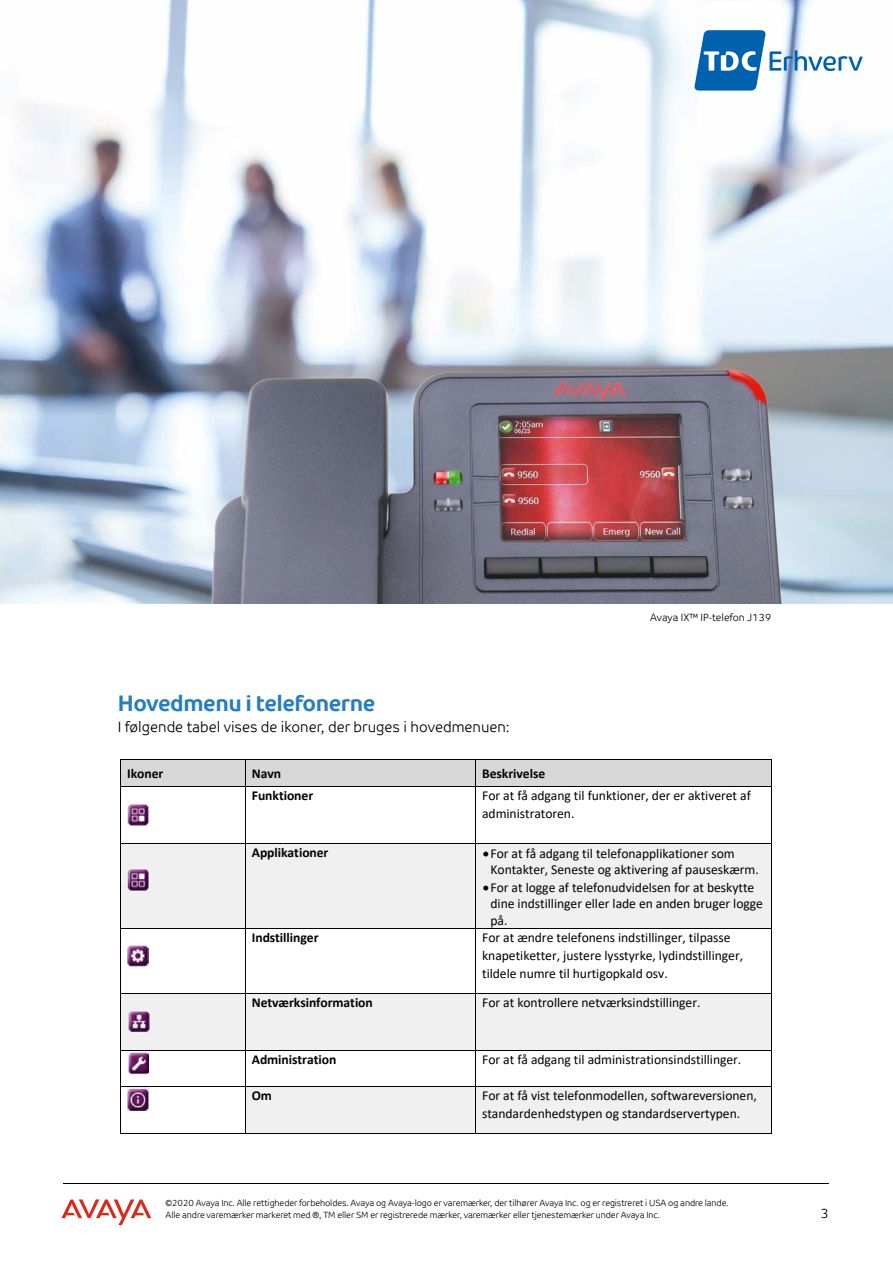
<style>
.page{position:relative;width:893px;height:1263px;background:#fff}
.page>*{position:absolute;margin:0;border:0;box-sizing:border-box;transform-origin:0 0}
.t1{font:700 22.5px "TDC";letter-spacing:-.02em;color:#267ec2}
.t2{font:15px "TDC Light";color:#000}
.t3{font:14.85px "Calibri";color:#020202}
.t4{font:13.65px/17.9px "Calibri";letter-spacing:-.005em;color:#020202}
.t5{font:700 13.65px "Calibri";letter-spacing:-.005em;color:#020202}
.t6{font:13.5px "TDC Light";color:#000}
.t7{font:10.5px "TDC Light";color:#000}
.t8{font:9px/12px "TDC Light";letter-spacing:-.01em;color:#000}
.t9{font:300 8.85px "Gotham";letter-spacing:-.01em;color:#020202}
</style>
<div class="page">
<svg style="left:61px;top:1199px;width:90px;height:26px"></svg>
<hr style="left:64px;top:1183px;width:765px;height:1px;background:#000">
<img style="left:0;top:0;width:893px;height:604px">
<div style="left:121px;top:760px;width:124px;height:26px;background:#d8d8d8"></div>
<div style="left:246px;top:760px;width:229px;height:26px;background:#d8d8d8"></div>
<div style="left:476px;top:760px;width:295px;height:26px;background:#d8d8d8"></div>
<hr style="left:121px;top:759px;width:124px;height:1px;background:#020202">
<hr style="left:245px;top:759px;width:230px;height:1px;background:#020202">
<hr style="left:476px;top:759px;width:295px;height:1px;background:#020202">
<svg style="left:120px;top:759px;width:1px;height:28px"></svg>
<hr style="left:121px;top:786px;width:124px;height:1px;background:#020202">
<svg style="left:245px;top:760px;width:1px;height:26px"></svg>
<hr style="left:245px;top:786px;width:230px;height:1px;background:#020202">
<svg style="left:475px;top:759px;width:1px;height:28px"></svg>
<hr style="left:476px;top:786px;width:295px;height:1px;background:#020202">
<svg style="left:771px;top:759px;width:1px;height:28px"></svg>
<hr style="left:120px;top:787px;width:1px;height:56px;background:#020202">
<hr style="left:245px;top:787px;width:1px;height:56px;background:#020202">
<hr style="left:475px;top:787px;width:1px;height:56px;background:#020202">
<hr style="left:771px;top:787px;width:1px;height:56px;background:#020202">
<div style="left:121px;top:844px;width:124px;height:84px;background:#f0f0f0"></div>
<div style="left:246px;top:844px;width:229px;height:84px;background:#f0f0f0"></div>
<div style="left:478px;top:844px;width:291px;height:17px;background:#f0f0f0"></div>
<div style="left:478px;top:861px;width:291px;height:17px;background:#f0f0f0"></div>
<div style="left:478px;top:878px;width:291px;height:17px;background:#f0f0f0"></div>
<div style="left:478px;top:895px;width:291px;height:17px;background:#f0f0f0"></div>
<div style="left:478px;top:912px;width:291px;height:16px;background:#f0f0f0"></div>
<hr style="left:121px;top:843px;width:124px;height:1px;background:#020202">
<hr style="left:245px;top:843px;width:230px;height:1px;background:#020202">
<hr style="left:476px;top:843px;width:295px;height:1px;background:#020202">
<hr style="left:120px;top:844px;width:1px;height:84px;background:#020202">
<hr style="left:245px;top:844px;width:1px;height:84px;background:#020202">
<hr style="left:475px;top:844px;width:1px;height:84px;background:#020202">
<hr style="left:771px;top:844px;width:1px;height:84px;background:#020202">
<hr style="left:121px;top:928px;width:124px;height:1px;background:#020202">
<hr style="left:245px;top:928px;width:230px;height:1px;background:#020202">
<hr style="left:476px;top:928px;width:295px;height:1px;background:#020202">
<hr style="left:120px;top:929px;width:1px;height:64px;background:#020202">
<hr style="left:245px;top:929px;width:1px;height:64px;background:#020202">
<hr style="left:475px;top:929px;width:1px;height:64px;background:#020202">
<hr style="left:771px;top:929px;width:1px;height:64px;background:#020202">
<div style="left:121px;top:994px;width:124px;height:56px;background:#f0f0f0"></div>
<div style="left:246px;top:994px;width:229px;height:56px;background:#f0f0f0"></div>
<div style="left:476px;top:994px;width:295px;height:56px;background:#f0f0f0"></div>
<hr style="left:121px;top:993px;width:124px;height:1px;background:#020202">
<hr style="left:245px;top:993px;width:230px;height:1px;background:#020202">
<hr style="left:476px;top:993px;width:295px;height:1px;background:#020202">
<hr style="left:120px;top:994px;width:1px;height:56px;background:#020202">
<hr style="left:245px;top:994px;width:1px;height:56px;background:#020202">
<hr style="left:475px;top:994px;width:1px;height:56px;background:#020202">
<hr style="left:771px;top:994px;width:1px;height:56px;background:#020202">
<hr style="left:121px;top:1050px;width:124px;height:1px;background:#020202">
<hr style="left:245px;top:1050px;width:230px;height:1px;background:#020202">
<hr style="left:476px;top:1050px;width:295px;height:1px;background:#020202">
<hr style="left:120px;top:1051px;width:1px;height:35px;background:#020202">
<hr style="left:245px;top:1051px;width:1px;height:35px;background:#020202">
<hr style="left:475px;top:1051px;width:1px;height:35px;background:#020202">
<hr style="left:771px;top:1051px;width:1px;height:35px;background:#020202">
<div style="left:246px;top:1087px;width:229px;height:46px;background:#f0f0f0"></div>
<div style="left:478px;top:1087px;width:291px;height:18px;background:#f0f0f0"></div>
<div style="left:478px;top:1105px;width:291px;height:28px;background:#f0f0f0"></div>
<hr style="left:121px;top:1086px;width:124px;height:1px;background:#020202">
<hr style="left:245px;top:1086px;width:230px;height:1px;background:#020202">
<hr style="left:476px;top:1086px;width:295px;height:1px;background:#020202">
<hr style="left:120px;top:1087px;width:1px;height:46px;background:#020202">
<hr style="left:121px;top:1133px;width:124px;height:1px;background:#020202">
<hr style="left:245px;top:1087px;width:1px;height:46px;background:#020202">
<hr style="left:245px;top:1133px;width:230px;height:1px;background:#020202">
<hr style="left:475px;top:1087px;width:1px;height:46px;background:#020202">
<hr style="left:476px;top:1133px;width:295px;height:1px;background:#020202">
<hr style="left:771px;top:1087px;width:1px;height:46px;background:#020202">
<img style="left:127px;top:803px;width:22px;height:23px">
<img style="left:127px;top:869px;width:23px;height:22px">
<img style="left:127px;top:945px;width:21px;height:21px">
<img style="left:128px;top:1010px;width:22px;height:22px">
<img style="left:128px;top:1052px;width:20px;height:22px">
<img style="left:127px;top:1087px;width:23px;height:23px">
<svg style="left:694px;top:30px;width:169px;height:61px"></svg>
<img style="left:191px;top:369px;width:621px;height:235px">
<p class="t7" style="left:650px;top:611px;width:123px">Avaya IX™ IP-telefon J139</p>
<h1 class="t1" style="left:118px;top:690px;width:259px">Hovedmenu i telefonerne</h1>
<p class="t2" style="left:118px;top:719px;width:393px">I følgende tabel vises de ikoner, der bruges i hovedmenuen:</p>
<p class="t5" style="left:127px;top:763px;width:38px">Ikoner</p>
<p class="t5" style="left:252px;top:763px;width:31px">Navn</p>
<p class="t5" style="left:482px;top:763px;width:65px">Beskrivelse</p>
<p class="t5" style="left:252px;top:785px;width:63px">Funktioner</p>
<p class="t4" style="left:482px;top:786px;width:270px">For at få adgang til funktioner, der er aktiveret af administratoren.</p>
<p class="t5" style="left:252px;top:843px;width:78px">Applikationer</p>
<p class="t4" style="left:491px;top:845px;width:270px;line-height:16.5px;text-indent:-8px">•For at få adgang til telefonapplikationer som<br>Kontakter, Seneste og aktivering af pauseskærm.</p>
<p class="t4" style="left:491px;top:878px;width:274px;line-height:16.5px;text-indent:-8px">•For at logge af telefonudvidelsen for at beskytte dine indstillinger eller lade en anden bruger logge på.</p>
<p class="t5" style="left:252px;top:928px;width:68px">Indstillinger</p>
<p class="t4" style="left:482px;top:928px;width:262px">For at ændre telefonens indstillinger, tilpasse knapetiketter, justere lysstyrke, lydindstillinger, tildele numre til hurtigopkald osv.</p>
<p class="t5" style="left:252px;top:992px;width:123px">Netværksinformation</p>
<p class="t4" style="left:482px;top:993px;width:220px">For at kontrollere netværksindstillinger.</p>
<p class="t5" style="left:252px;top:1050px;width:86px">Administration</p>
<p class="t4" style="left:482px;top:1050px;width:261px">For at få adgang til administrationsindstillinger.</p>
<p class="t5" style="left:252px;top:1086px;width:22px">Om</p>
<p class="t4" style="left:482px;top:1086px;width:276px">For at få vist telefonmodellen, softwareversionen, standardenhedstypen og standardservertypen.</p>
<p class="t8" style="left:166px;top:1197px;width:564px">©2020 Avaya Inc. Alle rettigheder forbeholdes. Avaya og Avaya-logo er varemærker, der tilhører Avaya Inc. og er registreret i USA og andre lande.<br>Alle andre varemærker markeret med ®, TM eller SM er registrerede mærker, varemærker eller tjenestemærker under Avaya Inc.</p>
<p class="t3" style="left:120px;top:1197px;width:375px">I følgende tabel vises de ikoner, som benyttes på telefonerne:</p>
<p class="t9" style="left:565px;top:1210px;width:48px">avaya.com</p>
<p class="t6" style="left:821px;top:1206px;width:10px">3</p>
</div>
